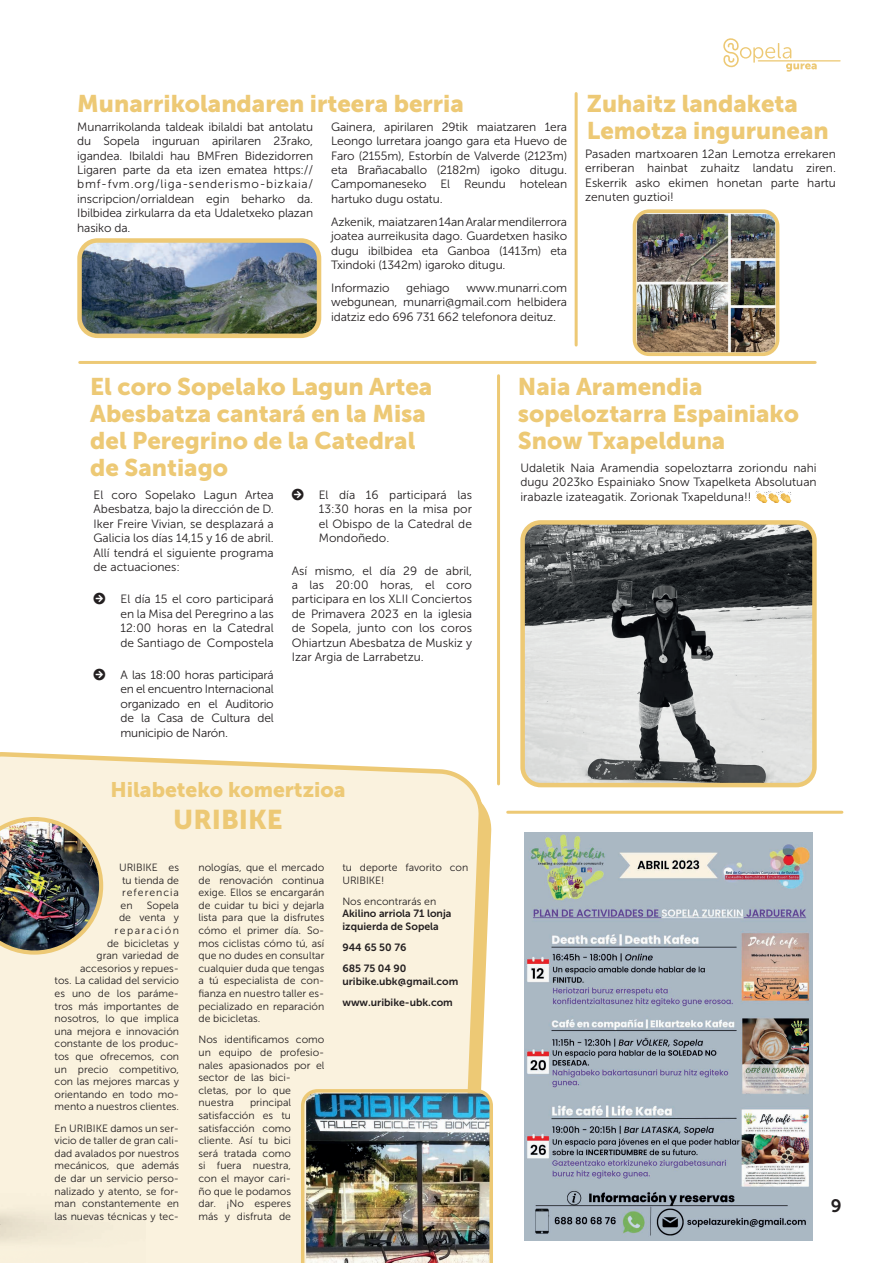
<style>
.page{position:relative;width:893px;height:1263px;background:#fff}
.page>*{position:absolute;margin:0;border:0;box-sizing:border-box;transform-origin:0 0}
.t1{font:27px "Museo Sans 900";color:#edc975}
.t2{font:24px/27px "Museo Sans 900";color:#edc975}
.t3{font:21px "Museo Sans 900";color:#edc975}
.t4{font:18px "Museo Sans 700";color:#231f20}
.t5{font:12px/14.4px "Museo Sans 300";color:#231f20;text-align:justify}
.t6{font:10.5px/12.6px "Museo Sans 300";color:#231f20;text-align:justify}
.t7{font:10.5px/21.1px "Museo Sans 700";color:#231f20}
</style>
<div class="page">
<div style="left:103px;top:756px;width:383px;height:507px;background:#faf2de"></div>
<img style="left:0;top:752px;width:103px;height:265px">
<hr style="left:80px;top:361px;width:735px;height:3px;background:#edc975">
<img style="left:82px;top:243px;width:234px;height:90px">
<div style="left:77px;top:238px;width:244px;height:100px;border:4px solid #edc975;border-radius:18px"></div>
<img style="left:525px;top:525px;width:287px;height:257px">
<div style="left:520px;top:520px;width:297px;height:267px;border:4px solid #edc975;border-radius:18px"></div>
<div style="left:0;top:1017px;width:146px;height:246px;background:#faf2de"></div>
<hr style="left:575px;top:94px;width:3px;height:251px;background:#edc975">
<hr style="left:497px;top:376px;width:3px;height:408px;background:#edc975">
<img style="left:638px;top:214px;width:136px;height:137px">
<div style="left:633px;top:209px;width:146px;height:147px;border:4px solid #edc975;border-radius:15px"></div>
<img style="left:524px;top:832px;width:289px;height:408px">
<hr style="left:508px;top:811px;width:334px;height:3px;background:#edc975">
<img style="left:301px;top:1089px;width:192px;height:174px">
<hr style="left:758px;top:60px;width:82px;height:2px;background:#edc975">
<svg style="left:723px;top:38px;width:94px;height:34px"></svg>
<h2 class="t2" style="left:77px;top:90px;width:388px">Munarrikolandaren irteera berria</h2>
<p class="t5" style="left:77px;top:120px;width:237px">Munarrikolanda taldeak ibilaldi bat antolatu du Sopela inguruan apirilaren 23rako, igandea. Ibilaldi hau BMFren Bidezidorren Ligaren parte da eta izen ematea https:// bmf-fvm.org/liga-senderismo-bizkaia/ inscripcion/orrialdean egin beharko da.<br>Ibilbidea zirkularra da eta Udaletxeko plazan hasiko da.</p>
<p class="t5" style="left:331px;top:120px;width:237px">Gainera, apirilaren 29tik maiatzaren 1era Leongo lurretara joango gara eta Huevo de Faro (2155m), Estorbín de Valverde (2123m) eta Brañacaballo (2182m) igoko ditugu.<br>Campomaneseko El Reundu hotelean hartuko dugu ostatu.</p>
<p class="t5" style="left:331px;top:214px;width:237px">Azkenik, maiatzaren 14an Aralar mendilerrora joatea aurreikusita dago. Guardetxen hasiko dugu ibilbidea eta Ganboa (1413m) eta Txindoki (1342m) igaroko ditugu.</p>
<p class="t5" style="left:331px;top:281px;width:60px">Informazio</p>
<p class="t5" style="left:406px;top:281px;width:45px">gehiago</p>
<p class="t5" style="left:331px;top:281px;width:237px;text-indent:135px">www.munarri.com webgunean, munarri@gmail.com helbidera idatziz edo 696 731 662 telefonora deituz.</p>
<h2 class="t2" style="left:587px;top:90px;width:243px">Zuhaitz landaketa<br>Lemotza ingurunean</h2>
<p class="t5" style="left:585px;top:147px;width:252px">Pasaden martxoaren 12an Lemotza errekaren erriberan hainbat zuhaitz landatu ziren.<br>Eskerrik asko ekimen honetan parte hartu zenuten guztioi!</p>
<h2 class="t2" style="left:90px;top:373px;width:344px">El coro Sopelako Lagun Artea<br>Abesbatza cantará en la Misa del Peregrino de la Catedral de Santiago</h2>
<h2 class="t2" style="left:518px;top:373px;width:283px">Naia Aramendia sopeloztarra Espainiako<br>Snow Txapelduna</h2>
<p class="t5" style="left:94px;top:488px;width:182px">El coro Sopelako Lagun Artea Abesbatza, bajo la dirección de D.<br>Iker Freire Vivian, se desplazará a Galicia los días 14,15 y 16 de abril.<br>Allí tendrá el siguiente programa de actuaciones:</p>
<p class="t5" style="left:121px;top:592px;width:155px">El día 15 el coro participará en la Misa del Peregrino a las 12:00 horas en la Catedral de Santiago de Compostela</p>
<p class="t5" style="left:121px;top:668px;width:155px">A las 18:00 horas participará en el encuentro Internacional organizado en el Auditorio de la Casa de Cultura del municipio de Narón.</p>
<p class="t5" style="left:520px;top:461px;width:298px">Udaletik Naia Aramendia sopeloztarra zoriondu nahi dugu 2023ko Espainiako Snow Txapelketa Absolutuan irabazle izateagatik. Zorionak Txapelduna!!</p>
<p class="t5" style="left:319px;top:488px;width:155px">El día 16 participará las 13:30 horas en la misa por el Obispo de la Catedral de Mondoñedo.</p>
<p class="t5" style="left:292px;top:563px;width:182px">Así mismo, el día 29 de abril, a las 20:00 horas, el coro participara en los XLII Conciertos de Primavera 2023 en la iglesia de Sopela, junto con los coros Ohiartzun Abesbatza de Muskiz y Izar Argia de Larrabetzu.</p>
<h3 class="t3" style="left:111px;top:778px;width:237px">Hilabeteko komertzioa</h3>
<h1 class="t1" style="left:173px;top:804px;width:111px">URIBIKE</h1>
<p class="t6" style="left:119px;top:861px;width:62px">URIBIKE es tu tienda de referencia en</p>
<p class="t6" style="left:342px;top:861px;width:127px">tu deporte favorito con<br>URIBIKE!</p>
<p class="t6" style="left:342px;top:895px;width:95px">Nos encontrarás en</p>
<p class="t7" style="left:342px;top:907px;width:111px;line-height:12.6px">Akilino arriola 71 lonja izquierda de Sopela</p>
<p class="t7" style="left:342px;top:937px;width:66px">944 65 50 76<br>685 75 04 90</p>
<p class="t7" style="left:342px;top:970px;width:118px">uribike.ubk@gmail.com www.uribike-ubk.com</p>
<p class="t6" style="left:198px;top:861px;width:127px">nologías, que el mercado de renovación continua exige. Ellos se encargarán de cuidar tu bici y dejarla lista para que la disfrutes cómo el primer día. So&shy;mos ciclistas cómo tú, así que no dudes en consultar cualquier duda que tengas a tú especialista de con&shy;fianza en nuestro taller es&shy;pecializado en reparación de bicicletas.</p>
<p class="t6" style="left:198px;top:1033px;width:127px;text-align:left">Nos identificamos como un equipo de profesio&shy;nales apasionados por el sector de las bici-<br>cletas, por lo que nuestra</p>
<p class="t6" style="left:55px;top:899px;width:126px;text-align:right">Sopela<br>de venta y reparación<br>de bicicletas y<br>gran variedad de accesorios y repues-<br>tos. La calidad del servicio es uno de los paráme&shy;tros más importantes de nosotros, lo que implica una mejora e innovación constante de los produc&shy;tos que ofrecemos, con un precio competitivo, con las mejores marcas y orientando en todo mo&shy;mento a nuestros clientes.</p>
<p class="t6" style="left:55px;top:1122px;width:126px">En URIBIKE damos un ser&shy;vicio de taller de gran cali&shy;dad avalados por nuestros mecánicos, que además de dar un servicio perso&shy;nalizado y atento, se for&shy;man constantemente en las nuevas técnicas y tec-</p>
<p class="t6" style="left:198px;top:1096px;width:94px;text-indent:52px">principal satisfacción es tu satisfacción como cliente. Así tu bici será tratada como si fuera nuestra, con el mayor cari&shy;ño que le podamos dar. ¡No esperes más y disfruta de</p>
<h3 class="t4" style="left:831px;top:1195px;width:12px">9</h3>
</div>
